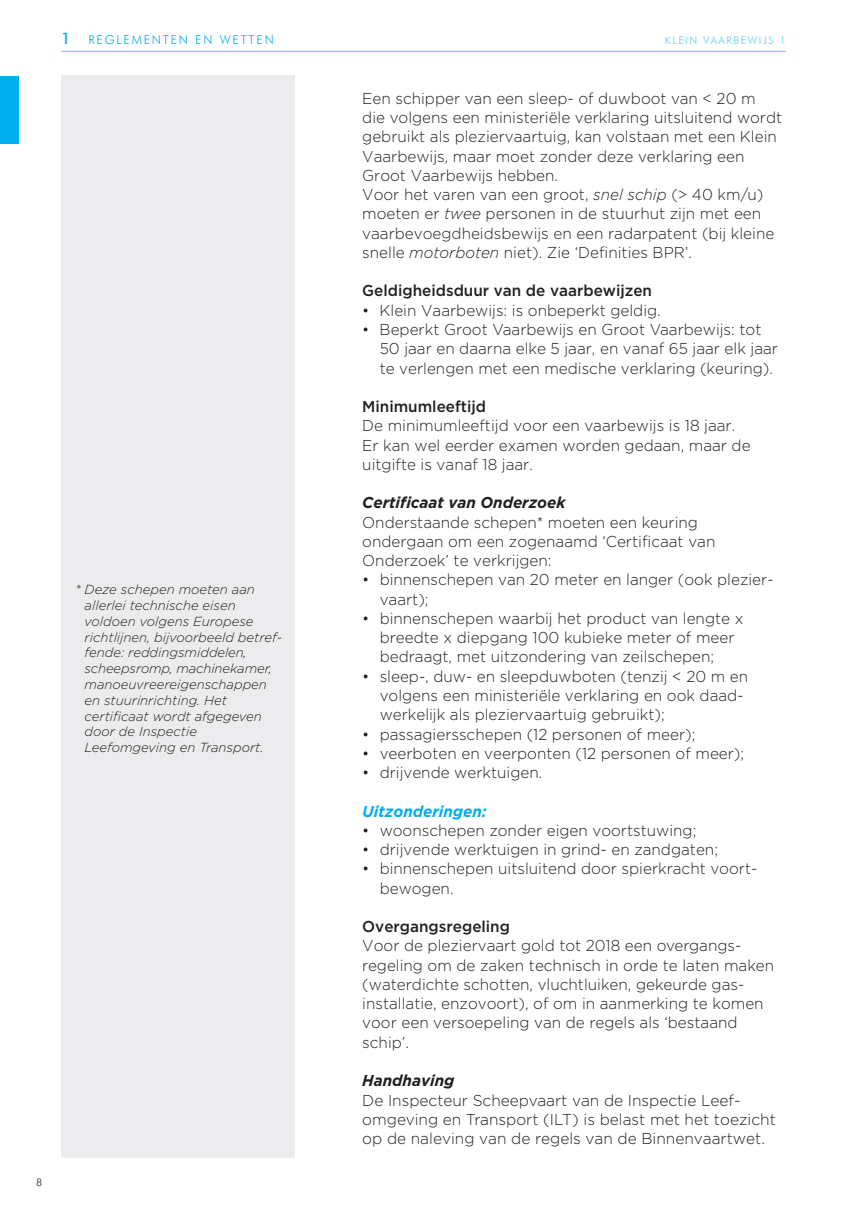
<style>
.page{position:relative;width:847px;height:1219px;background:#fff}
.page>*{position:absolute;margin:0;border:0;box-sizing:border-box;transform-origin:0 0}
.t1{font:300 15.75px/19.2px "Gotham";color:#231f20}
.t2{font:500 15.75px "Gotham";color:#231f20}
.t3{font:italic 700 15.75px "Gotham";color:#231f20}
.t4{font:italic 700 15.75px "Gotham";color:#00aeef}
.t5{font:500 15.75px "Futura BT";color:#00aeef}
.t6{font:italic 300 13.12px/15.8px "Gotham";color:#231f20}
.t7{font:300 12.25px "Futura BT";letter-spacing:.15em;color:#00aeef}
.t8{font:300 10.5px "Futura BT";letter-spacing:.15em;color:#56cbf5}
.t9{font:300 10.5px "Futura BT";color:#231f20}
.s1{font-style:italic}
</style>
<div class="page">
<div style="left:61px;top:76px;width:233px;height:1081px;background:#ececee"></div>
<hr style="left:61px;top:51px;width:724px;height:1px;background:#56cbf5">
<div style="left:0;top:76px;width:19px;height:68px;background:#00aeef"></div>
<p class="t9" style="left:36px;top:1175px;width:8px">8</p>
<p class="t5" style="left:61px;top:28px;width:11px">1</p>
<p class="t7" style="left:88px;top:32px;width:187px">REGLEMENTEN EN WETTEN</p>
<p class="t8" style="left:664px;top:34px;width:122px">KLEIN VAARBEWIJS 1</p>
<p class="t6" style="left:85px;top:581px;width:199px;text-indent:-10px">* Deze schepen moeten aan allerlei technische eisen voldoen volgens Europese richtlijnen, bijvoorbeeld betref&shy;fende: reddingsmiddelen, scheepsromp, machinekamer, manoeuvreereigenschappen en stuurinrichting. Het certificaat wordt afgegeven door de Inspectie<br>Leefomgeving en Transport.</p>
<p class="t1" style="left:362px;top:88px;width:421px">Een schipper van een sleep- of duwboot van &lt; 20 m die volgens een ministeriële verklaring uitsluitend wordt gebruikt als pleziervaartuig, kan volstaan met een Klein Vaarbewijs, maar moet zonder deze verklaring een Groot Vaarbewijs hebben.<br>Voor het varen van een groot, <span class="s1">snel schip</span> (&gt; 40 km/u) moeten er <span class="s1">twee</span> personen in de stuurhut zijn met een vaarbevoegdheidsbewijs en een radarpatent (bij kleine snelle <span class="s1">motorboten</span> niet). Zie ‘Definities BPR’.</p>
<p class="t2" style="left:362px;top:280px;width:291px">Geldigheidsduur van de vaarbewijzen</p>
<p class="t1" style="left:362px;top:300px;width:300px">• Klein Vaarbewijs: is onbeperkt geldig.</p>
<p class="t1" style="left:379px;top:319px;width:399px;text-indent:-17px">• Beperkt Groot Vaarbewijs en Groot Vaarbewijs: tot<br>50 jaar en daarna elke 5 jaar, en vanaf 65 jaar elk jaar te verlengen met een medische verklaring (keuring).</p>
<p class="t2" style="left:362px;top:396px;width:125px">Minimumleeftijd</p>
<p class="t1" style="left:362px;top:415px;width:389px">De minimumleeftijd voor een vaarbewijs is 18 jaar.<br>Er kan wel eerder examen worden gedaan, maar de uitgifte is vanaf 18 jaar.</p>
<p class="t3" style="left:362px;top:492px;width:205px">Certificaat van Onderzoek</p>
<p class="t1" style="left:362px;top:512px;width:354px">Onderstaande schepen* moeten een keuring ondergaan om een zogenaamd ‘Certificaat van<br>Onderzoek’ te verkrijgen:</p>
<p class="t1" style="left:379px;top:569px;width:395px;text-indent:-17px">• binnenschepen van 20 meter en langer (ook plezier&shy;vaart);</p>
<p class="t1" style="left:379px;top:608px;width:365px;text-indent:-17px">• binnenschepen waarbij het product van lengte x breedte x diepgang 100 kubieke meter of meer bedraagt, met uitzondering van zeilschepen;</p>
<p class="t1" style="left:379px;top:666px;width:370px;text-indent:-17px">• sleep-, duw- en sleepduwboten (tenzij &lt; 20 m en volgens een ministeriële verklaring en ook daad&shy;werkelijk als pleziervaartuig gebruikt);</p>
<p class="t1" style="left:362px;top:723px;width:334px">• passagiersschepen (12 personen of meer);</p>
<p class="t1" style="left:362px;top:743px;width:383px">• veerboten en veerponten (12 personen of meer);</p>
<p class="t1" style="left:362px;top:762px;width:181px">• drijvende werktuigen.</p>
<p class="t4" style="left:362px;top:800px;width:126px">Uitzonderingen:</p>
<p class="t1" style="left:362px;top:820px;width:335px">• woonschepen zonder eigen voortstuwing;</p>
<p class="t1" style="left:362px;top:839px;width:357px">• drijvende werktuigen in grind- en zandgaten;</p>
<p class="t1" style="left:379px;top:858px;width:377px;text-indent:-17px">• binnenschepen uitsluitend door spierkracht voort&shy;bewogen.</p>
<p class="t2" style="left:362px;top:916px;width:149px">Overgangsregeling</p>
<p class="t1" style="left:362px;top:935px;width:413px">Voor de pleziervaart gold tot 2018 een overgangs&shy;regeling om de zaken technisch in orde te laten maken (waterdichte schotten, vluchtluiken, gekeurde gas&shy;installatie, enzovoort), of om in aanmerking te komen voor een versoepeling van de regels als ‘bestaand schip’.</p>
<p class="t3" style="left:362px;top:1069px;width:94px">Handhaving</p>
<p class="t1" style="left:362px;top:1089px;width:415px">De Inspecteur Scheepvaart van de Inspectie Leef&shy;omgeving en Transport (ILT) is belast met het toezicht op de naleving van de regels van de Binnenvaartwet.</p>
</div>
